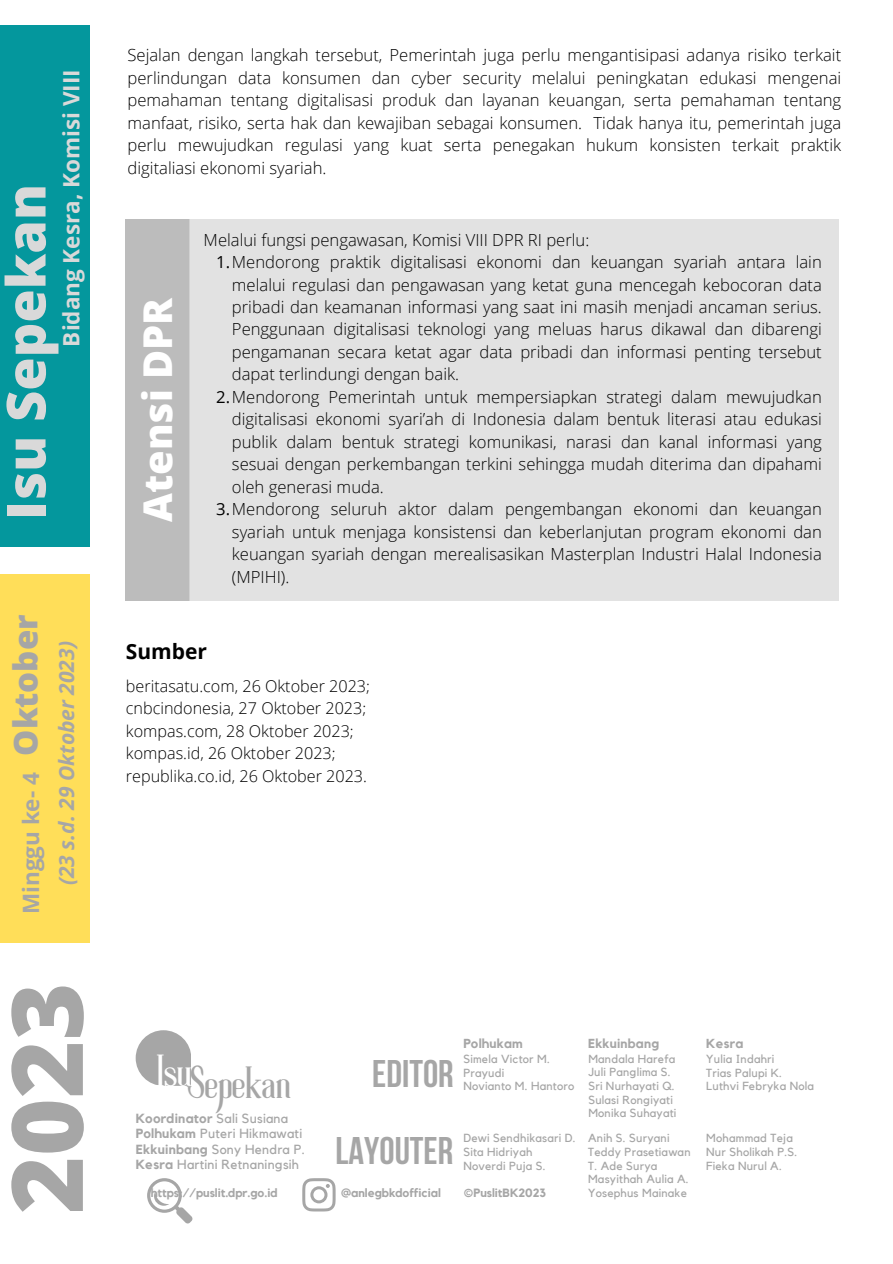
<style>
.page{position:relative;width:893px;height:1264px;background:#fff}
.page>*{position:absolute;margin:0;border:0;box-sizing:border-box;transform-origin:0 0}
.t1{font:800 98.7px "Open Sans";color:#a6a6a6}
.t2{font:800 54px "Open Sans";color:#d9d9d9}
.t3{font:40.65px "Roller Coaster";color:#a6a6a6}
.t4{font:40.65px "Roller Coaster";color:#fff}
.t5{font:800 39.75px "Open Sans";color:#fff}
.t6{font:700 38.4px "Bebas Neue";color:#a6a6a6}
.t7{font:800 33px "Open Sans";color:#a6a6a6}
.t8{font:700 22.5px "Open Sans";color:#d9d9d9}
.t9{font:700 22.5px "Open Sans";color:#a6a6a6}
.t10{font:italic 700 21px "Open Sans";color:#a6a6a6}
.t11{font:700 21px "Open Sans";color:#000}
.t12{font:300 16.65px/22.5px "Open Sans";color:#000;text-align:justify}
.t13{font:300 16.2px "Open Sans";color:#000}
.t14{font:13.2px "Kollektif";letter-spacing:.02em;color:#a6a6a6}
.t15{font:700 13.2px "Kollektif";letter-spacing:.02em;color:#a6a6a6}
.t16{font:700 13.05px "Kollektif";letter-spacing:.02em;color:#a6a6a6}
.t17{font:700 12px "Kollektif";color:#a6a6a6}
.t18{font:11.7px "Kollektif";letter-spacing:.02em;color:#a6a6a6}
.s1{font-weight:400}
.s2{font-weight:700}
</style>
<div class="page">
<div style="left:125px;top:219px;width:64px;height:381px;background:#bcbcbc"></div>
<div style="left:189px;top:219px;width:649px;height:381px;background:#e2e2e2"></div>
<div style="left:0;top:25px;width:89px;height:521px;background:#04979d"></div>
<div style="left:0;top:574px;width:89px;height:369px;background:#ffde59"></div>
<svg style="left:136px;top:1030px;width:55px;height:55px;background:#b3b3b3"></svg>
<svg style="left:302px;top:1178px;width:33px;height:33px"></svg>
<svg style="left:147px;top:1178px;width:46px;height:45px"></svg>
<p class="t8" style="left:55px;top:346px;width:279px;rotate:-90deg">Bidang Kesra, Komisi VIII</p>
<p class="t2" style="left:-12px;top:519px;width:337px;rotate:-90deg">Isu Sepekan</p>
<p class="t7" style="left:2px;top:755px;width:143px;rotate:-90deg">Oktober</p>
<p class="t9" style="left:15px;top:914px;width:143px;rotate:-90deg">Minggu ke- 4</p>
<p class="t10" style="left:52px;top:885px;width:247px;rotate:-90deg">(23 s.d. 29 Oktober 2023)</p>
<p class="t1" style="left:-23px;top:1213px;width:233px;rotate:-90deg">2023</p>
<p class="t12" style="left:127px;top:44px;width:715px">Sejalan dengan langkah tersebut, Pemerintah juga perlu mengantisipasi adanya risiko terkait perlindungan data konsumen dan cyber security melalui peningkatan edukasi mengenai pemahaman tentang digitalisasi produk dan layanan keuangan, serta pemahaman tentang manfaat, risiko, serta hak dan kewajiban sebagai konsumen. Tidak hanya itu, pemerintah juga perlu mewujudkan regulasi yang kuat serta penegakan hukum konsisten terkait praktik digitaliasi ekonomi syariah.</p>
<p class="t5" style="left:129px;top:522px;width:226px;rotate:-90deg">Atensi DPR</p>
<p class="t12" style="left:204px;top:228px;width:387px">Melalui fungsi pengawasan, Komisi VIII DPR RI perlu:</p>
<p class="t12" style="left:232px;top:250px;width:591px;text-indent:-16px"><span class="s1">1.</span>Mendorong praktik digitalisasi ekonomi dan keuangan syariah antara lain melalui regulasi dan pengawasan yang ketat guna mencegah kebocoran data pribadi dan keamanan informasi yang saat ini masih menjadi ancaman serius.<br>Penggunaan digitalisasi teknologi yang meluas harus dikawal dan dibarengi pengamanan secara ketat agar data pribadi dan informasi penting tersebut dapat terlindungi dengan baik.</p>
<p class="t12" style="left:232px;top:385px;width:591px;text-indent:-16px"><span class="s1">2.</span>Mendorong Pemerintah untuk mempersiapkan strategi dalam mewujudkan digitalisasi ekonomi syari’ah di Indonesia dalam bentuk literasi atau edukasi publik dalam bentuk strategi komunikasi, narasi dan kanal informasi yang sesuai dengan perkembangan terkini sehingga mudah diterima dan dipahami oleh generasi muda.</p>
<p class="t12" style="left:232px;top:497px;width:591px;text-indent:-16px"><span class="s1">3.</span>Mendorong seluruh aktor dalam pengembangan ekonomi dan keuangan syariah untuk menjaga konsistensi dan keberlanjutan program ekonomi dan keuangan syariah dengan merealisasikan Masterplan Industri Halal Indonesia (MPIHI).</p>
<p class="t11" style="left:126px;top:636px;width:83px">Sumber</p>
<p class="t13" style="left:126px;top:674px;width:245px">beritasatu.com, 26 Oktober 2023;</p>
<p class="t13" style="left:126px;top:697px;width:242px">cnbcindonesia, 27 Oktober 2023;</p>
<p class="t13" style="left:126px;top:719px;width:229px">kompas.com, 28 Oktober 2023;</p>
<p class="t13" style="left:126px;top:742px;width:211px">kompas.id, 26 Oktober 2023;</p>
<p class="t13" style="left:126px;top:764px;width:243px">republika.co.id, 26 Oktober 2023.</p>
<p class="t4" style="left:157px;top:1055px;width:37px">Isu</p>
<p class="t3" style="left:187px;top:1067px;width:105px">Sepekan</p>
<p class="t15" style="left:136px;top:1112px;width:154px">Koordinator <span class="s1">Sali Susiana</span></p>
<p class="t14" style="left:136px;top:1127px;width:168px"><span class="s2">Polhukam</span> Puteri Hikmawati</p>
<p class="t14" style="left:136px;top:1143px;width:171px"><span class="s2">Ekkuinbang</span> Sony Hendra P.</p>
<p class="t14" style="left:136px;top:1158px;width:165px"><span class="s2">Kesra</span> Hartini Retnaningsih</p>
<p class="t17" style="left:151px;top:1187px;width:128px">https://puslit.dpr.go.id</p>
<p class="t6" style="left:372px;top:1057px;width:83px">EDITOR</p>
<p class="t16" style="left:463px;top:1037px;width:61px">Polhukam</p>
<p class="t18" style="left:463px;top:1053px;width:88px">Simela Victor M.</p>
<p class="t18" style="left:463px;top:1067px;width:42px">Prayudi</p>
<p class="t18" style="left:463px;top:1080px;width:113px">Novianto M. Hantoro</p>
<p class="t6" style="left:335px;top:1135px;width:119px">LAYOUTER</p>
<p class="t18" style="left:463px;top:1132px;width:114px">Dewi Sendhikasari D.</p>
<p class="t18" style="left:463px;top:1146px;width:71px">Sita Hidriyah</p>
<p class="t18" style="left:463px;top:1159px;width:84px">Noverdi Puja S.</p>
<p class="t17" style="left:341px;top:1187px;width:101px">@anlegbkdofficial</p>
<p class="t17" style="left:463px;top:1187px;width:84px">©PuslitBK2023</p>
<p class="t16" style="left:588px;top:1037px;width:72px">Ekkuinbang</p>
<p class="t18" style="left:588px;top:1053px;width:88px">Mandala Harefa</p>
<p class="t18" style="left:588px;top:1066px;width:84px">Juli Panglima S.</p>
<p class="t18" style="left:588px;top:1080px;width:88px">Sri Nurhayati Q.</p>
<p class="t18" style="left:588px;top:1094px;width:86px">Sulasi Rongiyati</p>
<p class="t18" style="left:588px;top:1107px;width:89px">Monika Suhayati</p>
<p class="t18" style="left:588px;top:1132px;width:83px">Anih S. Suryani</p>
<p class="t18" style="left:588px;top:1146px;width:104px">Teddy Prasetiawan</p>
<p class="t18" style="left:588px;top:1159px;width:71px">T. Ade Surya</p>
<p class="t18" style="left:588px;top:1173px;width:102px">Masyithah Aulia A.</p>
<p class="t18" style="left:588px;top:1187px;width:100px">Yosephus Mainake</p>
<p class="t16" style="left:706px;top:1037px;width:39px">Kesra</p>
<p class="t18" style="left:706px;top:1053px;width:70px">Yulia Indahri</p>
<p class="t18" style="left:706px;top:1067px;width:77px">Trias Palupi K.</p>
<p class="t18" style="left:706px;top:1080px;width:109px">Luthvi Febryka Nola</p>
<p class="t18" style="left:706px;top:1132px;width:88px">Mohammad Teja</p>
<p class="t18" style="left:706px;top:1146px;width:92px">Nur Sholikah P.S.</p>
<p class="t18" style="left:706px;top:1159px;width:77px">Fieka Nurul A.</p>
</div>
